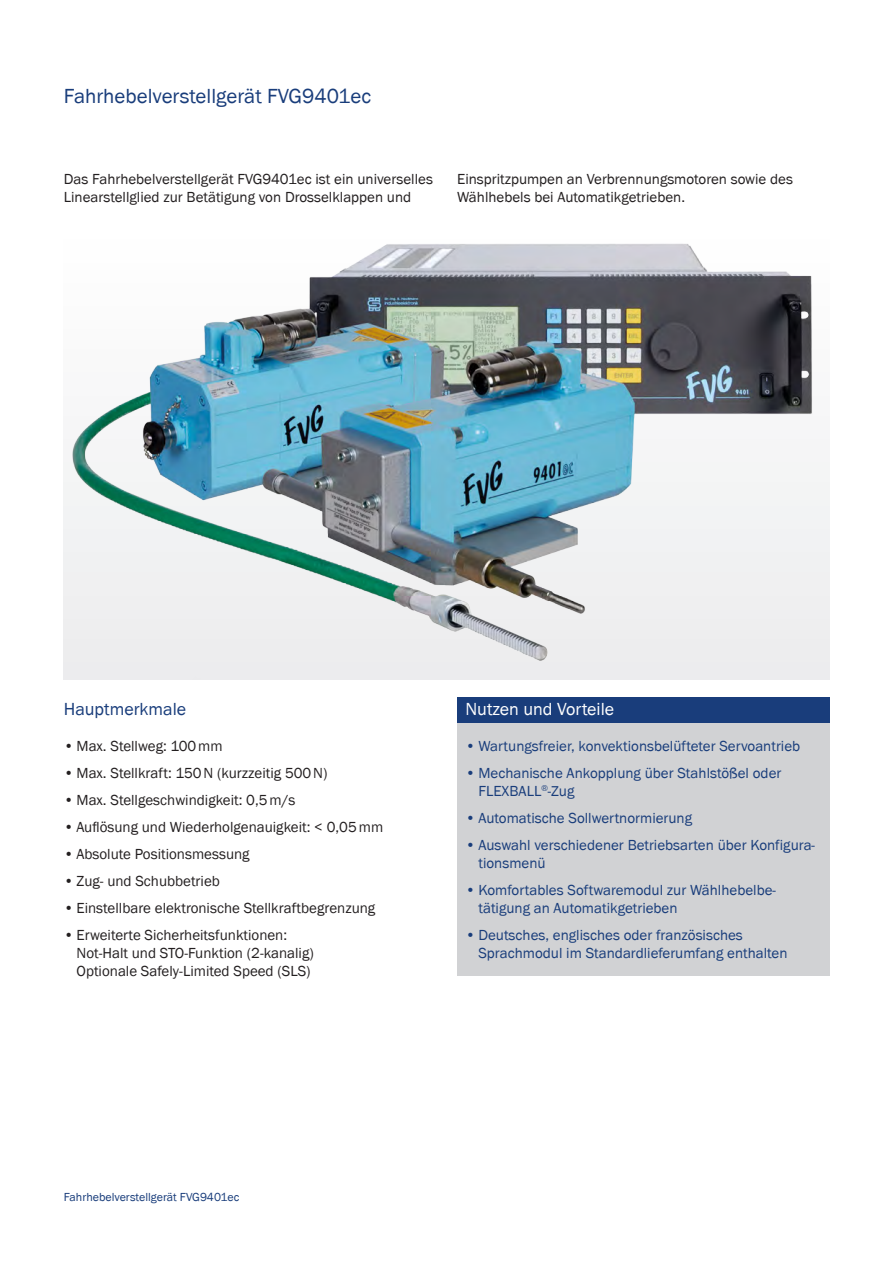
<style>
.page{position:relative;width:893px;height:1263px;background:#fff}
.page>*{position:absolute;margin:0;border:0;box-sizing:border-box;transform-origin:0 0}
.Überschrift{font:21px "Franklin Got Itc TEE";color:#193d7b}
.Überschrift_Nutzen{font:18px "Franklin Got Itc TEE";color:#fff}
.Überschrift_Merkmale{font:18px "Franklin Got Itc TEE";color:#193d7b}
.t1{font:15px/18px "Franklin Got Itc TEE";color:#193d7b}
.t2{font:15px/18px "Franklin Gothic";color:#231f20}
.Fließtext{font:15px/18px "Franklin Got Itc TEE";color:#231f20}
.t3{font:12px "Franklin Got Itc TEE";color:#193d7b}
</style>
<div class="page">
<div style="left:457px;top:703px;width:372px;height:273px;background:#d1d2d4"></div>
<div style="left:457px;top:697px;width:372px;height:26px;background:#193d7b"></div>
<img style="left:64px;top:243px;width:765px;height:436px">
<p class="Überschrift" style="left:64px;top:84px;width:309px">Fahrhebelverstellgerät FVG9401ec</p>
<p class="Fließtext" style="left:64px;top:170px;width:371px">Das Fahrhebelverstellgerät FVG9401ec ist ein universelles<br>Linearstellglied zur Betätigung von Drosselklappen und</p>
<p class="Fließtext" style="left:457px;top:170px;width:337px">Einspritzpumpen an Verbrennungsmotoren sowie des<br>Wählhebels bei Automatikgetrieben.</p>
<p class="Überschrift_Merkmale" style="left:64px;top:699px;width:124px">Hauptmerkmale</p>
<p class="t2" style="left:64px;top:737px;width:160px">• Max. Stellweg: 100mm</p>
<p class="t2" style="left:64px;top:764px;width:265px">• Max. Stellkraft: 150N (kurzzeitig 500N)</p>
<p class="t2" style="left:64px;top:791px;width:233px">• Max. Stellgeschwindigkeit: 0,5m/s</p>
<p class="t2" style="left:64px;top:818px;width:321px">• Auflösung und Wiederholgenauigkeit: &lt; 0,05mm</p>
<p class="t2" style="left:64px;top:845px;width:187px">• Absolute Positionsmessung</p>
<p class="t2" style="left:64px;top:872px;width:158px">• Zug- und Schubbetrieb</p>
<p class="t2" style="left:64px;top:899px;width:313px">• Einstellbare elektronische Stellkraftbegrenzung</p>
<p class="t2" style="left:77px;top:926px;width:239px;text-indent:-13px">• Erweiterte Sicherheitsfunktionen:<br>Not-Halt und STO-Funktion (2-kanalig)<br>Optionale Safely-Limited Speed (SLS)</p>
<p class="Überschrift_Nutzen" style="left:466px;top:699px;width:150px">Nutzen und Vorteile</p>
<p class="t1" style="left:466px;top:737px;width:336px">• Wartungsfreier, konvektionsbelüfteter Servoantrieb</p>
<p class="t1" style="left:478px;top:764px;width:304px;text-indent:-13px">• Mechanische Ankopplung über Stahlstößel oder<br>FLEXBALL<sup>®</sup>-Zug</p>
<p class="t1" style="left:466px;top:809px;width:228px">• Automatische Sollwertnormierung</p>
<p class="t1" style="left:478px;top:836px;width:338px;text-indent:-13px">• Auswahl verschiedener Betriebsarten über Konfigura&shy;tionsmenü</p>
<p class="t1" style="left:478px;top:881px;width:299px;text-indent:-13px">• Komfortables Softwaremodul zur Wählhebelbe&shy;tätigung an Automatikgetrieben</p>
<p class="t1" style="left:478px;top:926px;width:311px;text-indent:-13px">• Deutsches, englisches oder französisches<br>Sprachmodul im Standardlieferumfang enthalten</p>
<p class="t3" style="left:64px;top:1190px;width:177px">Fahrhebelverstellgerät FVG9401ec</p>
</div>
